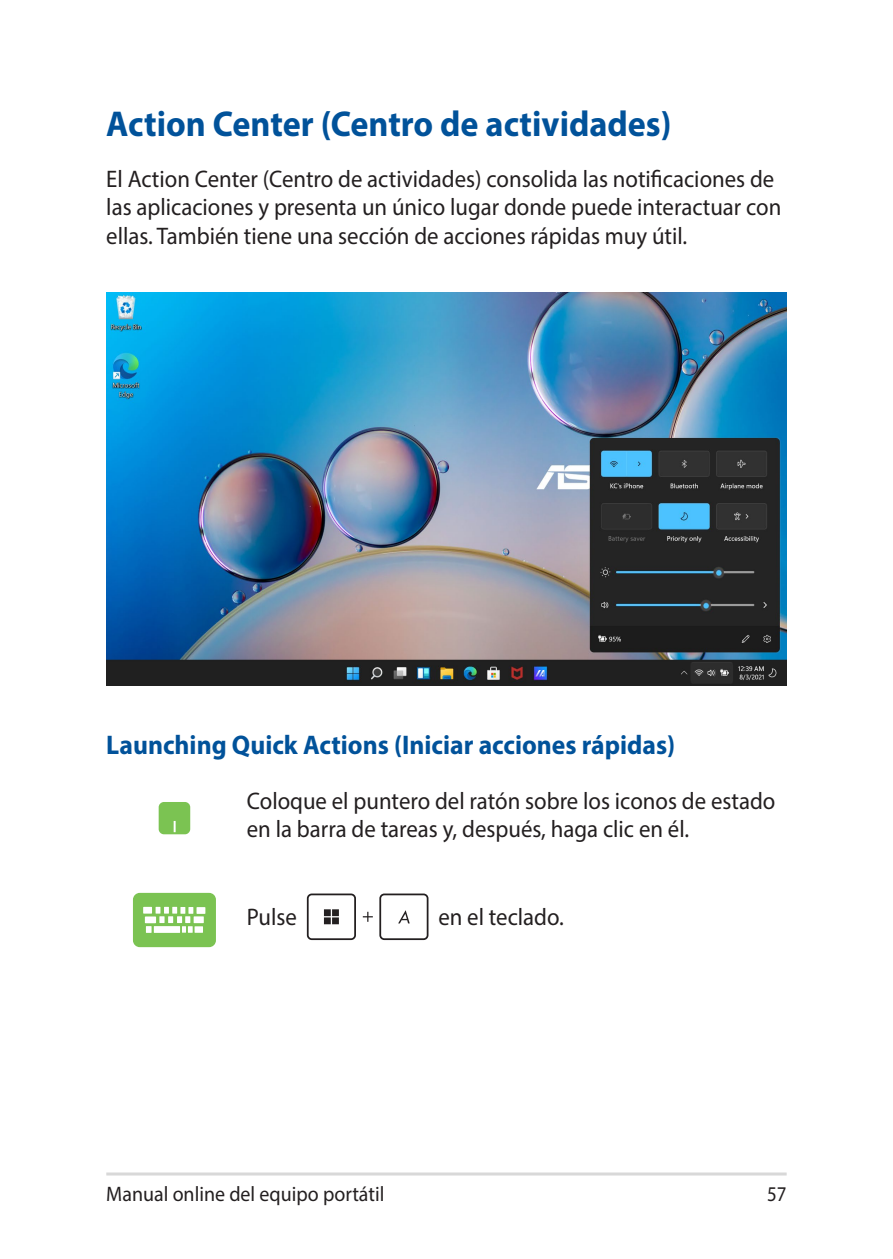
<style>
.page{position:relative;width:893px;height:1259px;background:#fff}
.page>*{position:absolute;margin:0;border:0;box-sizing:border-box;transform-origin:0 0}
.t1{font:700 36px "Myriad Pro";color:#01529a;scale:.95 1}
.t2{font:700 27px "Myriad Pro";color:#01529a;scale:.95 1}
.t3{font:24px/28.8px "Myriad Pro";color:#231f20;scale:.95 1}
.t4{font:21px "Myriad Pro";color:#231f20;scale:.95 1}
.t5{font:21px "Myriad Pro";color:#231f20;scale:.9 1}
</style>
<div class="page">
<hr style="left:106px;top:1172px;width:681px;height:3px;background:#d8d8d8">
<img style="left:106px;top:293px;width:681px;height:392px">
<div style="left:159px;top:802px;width:31px;height:32px;background:#7bc352;border-radius:5px"></div>
<svg style="left:174px;top:821px;width:2px;height:11px"></svg>
<div style="left:134px;top:894px;width:81px;height:52px;background:#7bc352;border-radius:6px"></div>
<div style="left:133px;top:893px;width:83px;height:54px;border:2px solid #7bc352;border-radius:6px"></div>
<div style="left:197px;top:907px;width:8px;height:7px;background:#fff"></div>
<div style="left:145px;top:916px;width:11px;height:7px;background:#fff"></div>
<div style="left:146px;top:926px;width:6px;height:7px;background:#fff"></div>
<div style="left:154px;top:926px;width:26px;height:7px;background:#fff"></div>
<div style="left:194px;top:916px;width:10px;height:7px;background:#fff"></div>
<svg style="left:156px;top:907px;width:37px;height:25px"></svg>
<div style="left:195px;top:926px;width:8px;height:6px;background:#fff"></div>
<div style="left:143px;top:907px;width:9px;height:6px;background:#fff"></div>
<div style="left:379px;top:893px;width:49px;height:47px;border:2px solid #231f20;border-radius:4px"></div>
<svg style="left:363px;top:911px;width:10px;height:11px"></svg>
<div style="left:307px;top:893px;width:49px;height:47px;border:2px solid #231f20;border-radius:4px"></div>
<svg style="left:398px;top:910px;width:12px;height:13px"></svg>
<div style="left:324px;top:917px;width:7px;height:7px;background:#231f20"></div>
<div style="left:332px;top:909px;width:7px;height:7px;background:#231f20"></div>
<div style="left:324px;top:909px;width:7px;height:7px;background:#231f20"></div>
<div style="left:332px;top:917px;width:7px;height:7px;background:#231f20"></div>
<h1 class="t1" style="left:106px;top:101px;width:596px">Action Center (Centro de actividades)</h1>
<p class="t3" style="left:106px;top:164px;width:712px">El Action Center (Centro de actividades) consolida las notificaciones de las aplicaciones y presenta un único lugar donde puede interactuar con ellas. También tiene una sección de acciones rápidas muy útil.</p>
<p class="t2" style="left:106px;top:727px;width:600px">Launching Quick Actions (Iniciar acciones rápidas)</p>
<p class="t3" style="left:247px;top:786px;width:558px">Coloque el puntero del ratón sobre los iconos de estado en la barra de tareas y, después, haga clic en él.</p>
<p class="t3" style="left:247px;top:902px;width:54px">Pulse</p>
<p class="t3" style="left:438px;top:902px;width:134px">en el teclado.</p>
<p class="t4" style="left:106px;top:1180px;width:294px">Manual online del equipo portátil</p>
<p class="t5" style="left:767px;top:1180px;width:23px">57</p>
</div>
